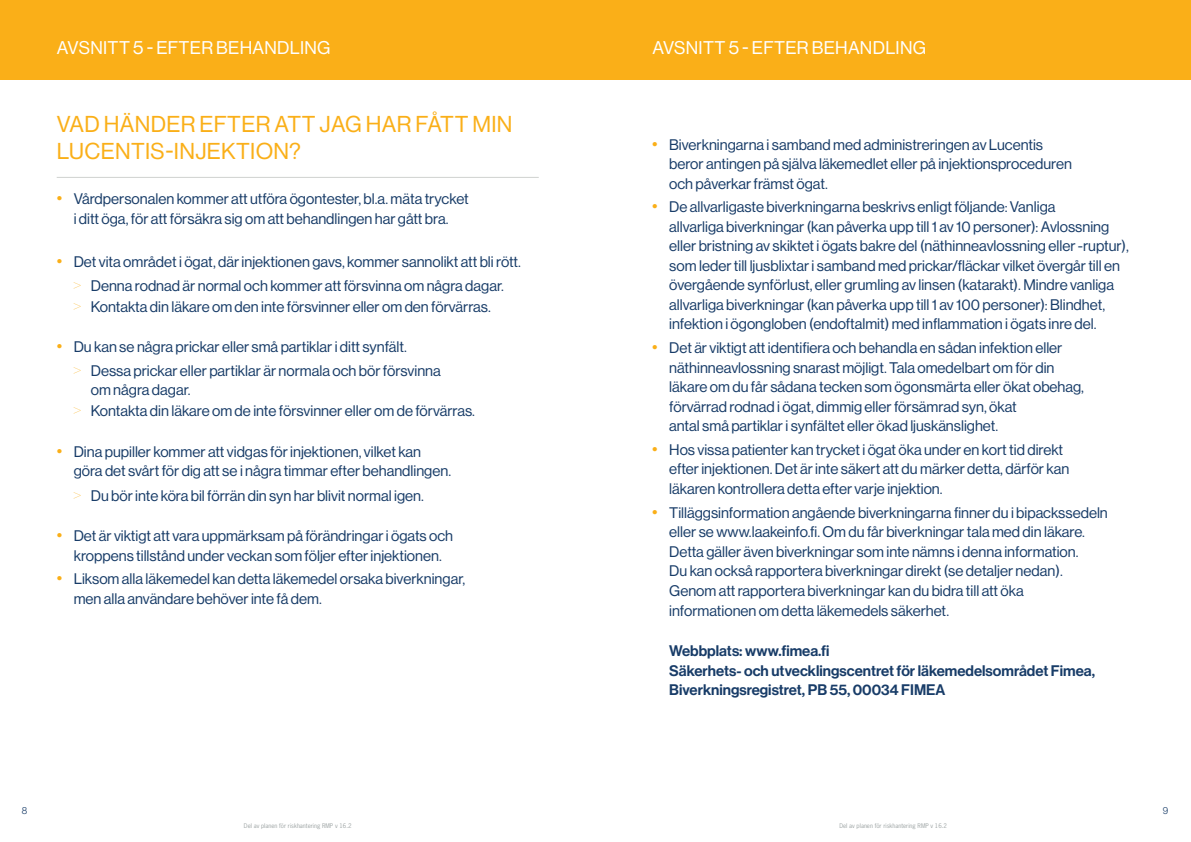
<style>
.page{position:relative;width:1191px;height:842px;background:#fff}
.page>*{position:absolute;margin:0;border:0;box-sizing:border-box;transform-origin:0 0}
.Heading{font:22.5px/27px "Volta Modern Display 55 Roman";letter-spacing:.015em;color:#faaf18}
.t1{font:18px "Volta Modern Display 55 Roman";letter-spacing:.015em;color:#fff}
.t2{font:15px/19.5px "Volta Modern Display 55 Roman";color:#183c68}
.t3{font:500 15px/19.5px "Volta Modern Display 65";color:#183c68}
.t4{font:300 10px "Volta Modern Display 45";color:#183c68}
.t5{font:6px "News Gothic Std";color:#9ca3a3}
.s1{font-size:18px;color:#faaf18}
.s2{font-family:"Volta Modern Display 15 XX Thin";font-size:18px;color:#faaf18}
</style>
<div class="page">
<div style="left:0;top:0;width:1191px;height:79px;background:#faaf18"></div>
<hr style="left:57px;top:177px;width:482px;height:1px;background:#cfd2d0">
<p class="t1" style="left:57px;top:37px;width:275px">AVSNITT 5 - EFTER BEHANDLING</p>
<p class="Heading" style="left:57px;top:111px;width:457px">VAD HÄNDER EFTER ATT JAG HAR FÅTT MIN<br>LUCENTIS-INJEKTION?</p>
<p class="t2" style="left:57px;top:189px;width:413px;text-align:center"><span class="s1">•</span> Vårdpersonalen kommer att utföra ögontester, bl.a. mäta trycket i ditt öga, för att försäkra sig om att behandlingen har gått bra.</p>
<p class="t2" style="left:57px;top:252px;width:466px"><span class="s1">•</span> Det vita området i ögat, där injektionen gavs, kommer sannolikt att bli rött.</p>
<p class="t2" style="left:73px;top:276px;width:433px"><span class="s2">&gt;</span> Denna rodnad är normal och kommer att försvinna om några dagar.</p>
<p class="t2" style="left:73px;top:296px;width:419px"><span class="s2">&gt;</span> Kontakta din läkare om den inte försvinner eller om den förvärras.</p>
<p class="t2" style="left:57px;top:337px;width:352px"><span class="s1">•</span> Du kan se några prickar eller små partiklar i ditt synfält.</p>
<p class="t2" style="left:91px;top:361px;width:352px;text-indent:-18px"><span class="s2">&gt;</span> Dessa prickar eller partiklar är normala och bör försvinna om några dagar.</p>
<p class="t2" style="left:73px;top:401px;width:404px"><span class="s2">&gt;</span> Kontakta din läkare om de inte försvinner eller om de förvärras.</p>
<p class="t2" style="left:74px;top:441px;width:379px;text-indent:-17px"><span class="s1">•</span> Dina pupiller kommer att vidgas för injektionen, vilket kan göra det svårt för dig att se i några timmar efter behandlingen.</p>
<p class="t2" style="left:73px;top:486px;width:352px"><span class="s2">&gt;</span> Du bör inte köra bil förrän din syn har blivit normal igen.</p>
<p class="t2" style="left:57px;top:526px;width:398px;text-align:center"><span class="s1">•</span> Det är viktigt att vara uppmärksam på förändringar i ögats och kroppens tillstånd under veckan som följer efter injektionen.</p>
<p class="t2" style="left:74px;top:569px;width:393px;text-indent:-17px"><span class="s1">•</span> Liksom alla läkemedel kan detta läkemedel orsaka biverkningar, men alla användare behöver inte få dem.</p>
<p class="t1" style="left:652px;top:37px;width:275px">AVSNITT 5 - EFTER BEHANDLING</p>
<p class="t2" style="left:669px;top:135px;width:404px;text-indent:-17px"><span class="s1">•</span> Biverkningarna i samband med administreringen av Lucentis beror antingen på själva läkemedlet eller på injektionsproceduren och påverkar främst ögat.</p>
<p class="t2" style="left:669px;top:197px;width:461px;text-indent:-17px"><span class="s1">•</span> De allvarligaste biverkningarna beskrivs enligt följande: Vanliga<br>allvarliga biverkningar (kan påverka upp till 1 av 10 personer): Avlossning eller bristning av skiktet i ögats bakre del (näthinneavlossning eller -ruptur), som leder till ljusblixtar i samband med prickar/fläckar vilket övergår till en övergående synförlust, eller grumling av linsen (katarakt). Mindre vanliga allvarliga biverkningar (kan påverka upp till 1 av 100 personer): Blindhet, infektion i ögongloben (endoftalmit) med inflammation i ögats inre del.</p>
<p class="t2" style="left:669px;top:338px;width:416px;text-indent:-17px"><span class="s1">•</span> Det är viktigt att identifiera och behandla en sådan infektion eller näthinneavlossning snarast möjligt. Tala omedelbart om för din läkare om du får sådana tecken som ögonsmärta eller ökat obehag, förvärrad rodnad i ögat, dimmig eller försämrad syn, ökat<br>antal små partiklar i synfältet eller ökad ljuskänslighet.</p>
<p class="t2" style="left:669px;top:440px;width:401px;text-indent:-17px"><span class="s1">•</span> Hos vissa patienter kan trycket i ögat öka under en kort tid direkt efter injektionen. Det är inte säkert att du märker detta, därför kan läkaren kontrollera detta efter varje injektion.</p>
<p class="t2" style="left:669px;top:502px;width:440px;text-indent:-17px"><span class="s1">•</span> Tilläggsinformation angående biverkningarna finner du i bipackssedeln eller se www.laakeinfo.fi. Om du får biverkningar tala med din läkare.<br>Detta gäller även biverkningar som inte nämns i denna information.<br>Du kan också rapportera biverkningar direkt (se detaljer nedan).<br>Genom att rapportera biverkningar kan du bidra till att öka informationen om detta läkemedels säkerhet.</p>
<p class="t3" style="left:669px;top:641px;width:427px">Webbplats: www.fimea.fi<br>Säkerhets- och utvecklingscentret för läkemedelsområdet Fimea,<br>Biverkningsregistret, PB 55, 00034 FIMEA</p>
<p class="t4" style="left:22px;top:804px;width:7px">8</p>
<p class="t4" style="left:1162px;top:804px;width:7px">9</p>
<p class="t5" style="left:244px;top:822px;width:109px">Del av planen för riskhantering RMP v 16.2</p>
<p class="t5" style="left:839px;top:822px;width:109px">Del av planen för riskhantering RMP v 16.2</p>
</div>
